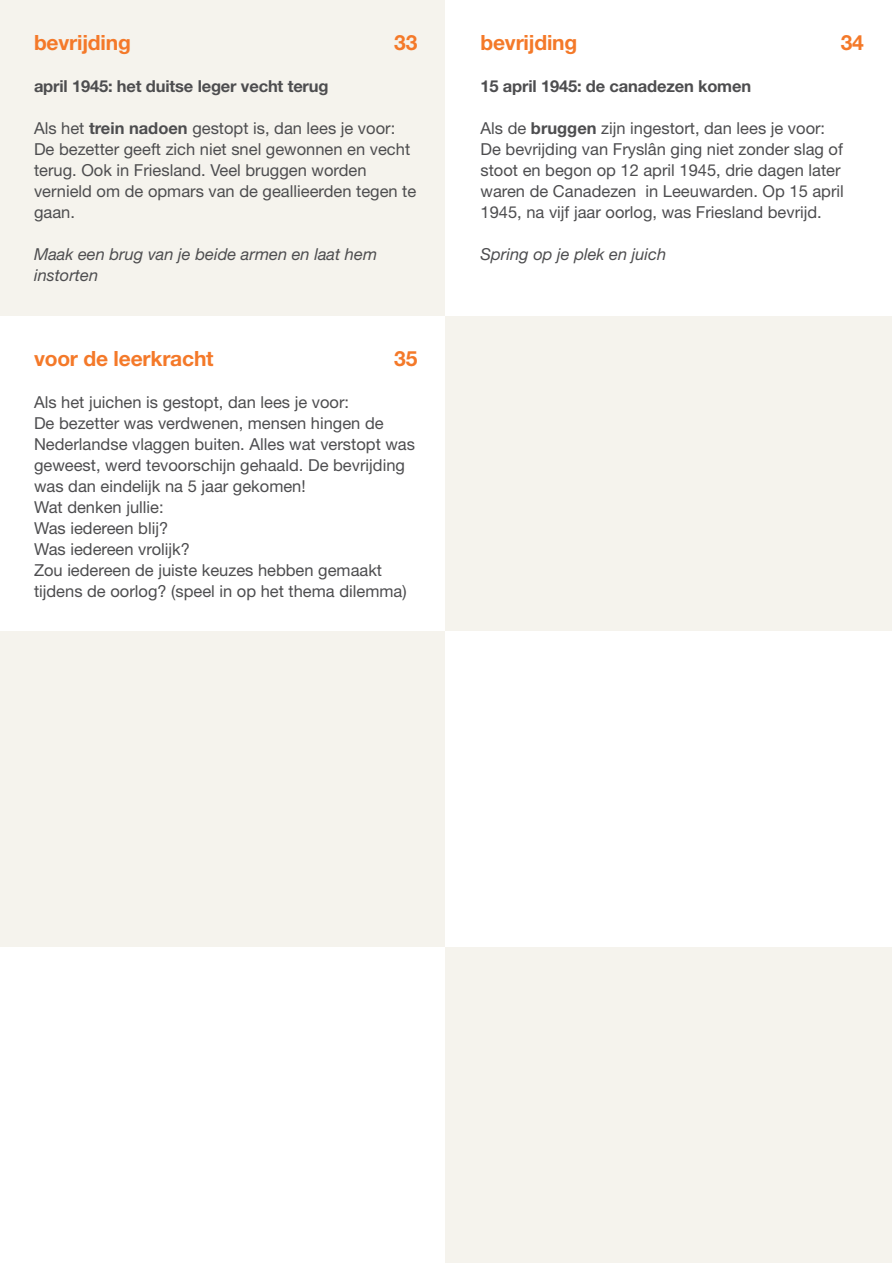
<style>
.page{position:relative;width:893px;height:1263px;background:#fff}
.page>*{position:absolute;margin:0;border:0;box-sizing:border-box;transform-origin:0 0}
.t1{font:700 21px "Helvetica Neue";letter-spacing:-.01em;color:#f47929}
.t2{font:16.5px/21px "Helvetica Neue";color:#4d4d4f}
.t3{font:italic 16.5px/21px "Helvetica Neue";color:#4d4d4f}
.t4{font:700 16.5px "Helvetica Neue";letter-spacing:-.01em;color:#4d4d4f}
.s1{font-weight:700}
</style>
<div class="page">
<div style="left:0;top:0;width:446px;height:316px;background:#f5f3ed"></div>
<div style="left:0;top:631px;width:446px;height:316px;background:#f5f3ed"></div>
<div style="left:446px;top:316px;width:446px;height:315px;background:#f5f3ed"></div>
<div style="left:446px;top:947px;width:446px;height:316px;background:#f5f3ed"></div>
<p class="t1" style="left:34px;top:30px;width:98px">bevrijding</p>
<p class="t1" style="left:394px;top:30px;width:25px">33</p>
<p class="t4" style="left:34px;top:76px;width:296px">april 1945: het duitse leger vecht terug</p>
<p class="t2" style="left:34px;top:118px;width:384px">Als het <span class="s1">trein nadoen</span> gestopt is, dan lees je voor:<br>De bezetter geeft zich niet snel gewonnen en vecht terug. Ook in Friesland. Veel bruggen worden vernield om de opmars van de geallieerden tegen te gaan.</p>
<p class="t3" style="left:34px;top:244px;width:345px">Maak een brug van je beide armen en laat hem instorten</p>
<p class="t1" style="left:34px;top:346px;width:181px">voor de leerkracht</p>
<p class="t1" style="left:394px;top:346px;width:25px">35</p>
<p class="t2" style="left:34px;top:392px;width:383px">Als het juichen is gestopt, dan lees je voor:<br>De bezetter was verdwenen, mensen hingen de Nederlandse vlaggen buiten. Alles wat verstopt was geweest, werd tevoorschijn gehaald. De bevrijding was dan eindelijk na 5 jaar gekomen!<br>Wat denken jullie:<br>Was iedereen blij?<br>Was iedereen vrolijk?<br>Zou iedereen de juiste keuzes hebben gemaakt tijdens de oorlog? (speel in op het thema dilemma)</p>
<p class="t1" style="left:480px;top:30px;width:98px">bevrijding</p>
<p class="t1" style="left:841px;top:30px;width:25px">34</p>
<p class="t4" style="left:480px;top:76px;width:272px">15 april 1945: de canadezen komen</p>
<p class="t2" style="left:480px;top:118px;width:365px">Als de <span class="s1">bruggen</span> zijn ingestort, dan lees je voor:<br>De bevrijding van Fryslân ging niet zonder slag of stoot en begon op 12 april 1945, drie dagen later waren de Canadezen in Leeuwarden. Op 15 april 1945, na vijf jaar oorlog, was Friesland bevrijd.</p>
<p class="t3" style="left:480px;top:244px;width:187px">Spring op je plek en juich</p>
</div>
